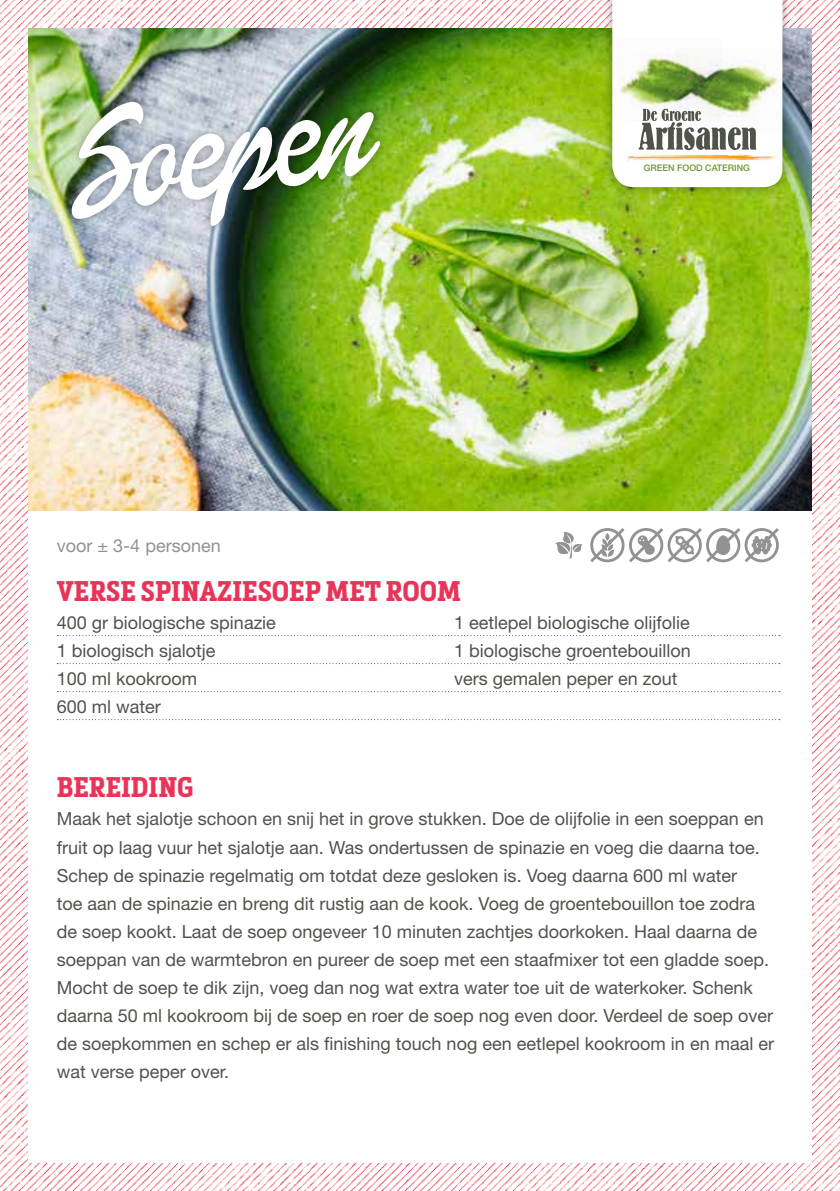
<style>
.page{position:relative;width:840px;height:1191px;background:#fff}
.page>*{position:absolute;margin:0;border:0;box-sizing:border-box;transform-origin:0 0}
.t1{font:150px "Dollie Script Personal Use";color:#fff}
.t2{font:700 28px "Metronic Slab Narrow";color:#e83458}
.t3{font:18px/28px "Helvetica Neue LT Std";color:#50534a}
.t4{font:18px "Helvetica Neue LT Std";color:#929292}
.t5{font:500 9px "Helvetica Neue LT Std";color:#6e9631}
</style>
<div class="page">
<img style="left:0;top:0;width:839px;height:1191px">
<div style="left:28px;top:28px;width:783px;height:1134px;background:#fff"></div>
<img style="left:28px;top:28px;width:783px;height:482px">
<svg style="left:57px;top:635px;width:722px;height:1px"></svg>
<svg style="left:57px;top:663px;width:722px;height:1px"></svg>
<svg style="left:57px;top:691px;width:722px;height:1px"></svg>
<svg style="left:57px;top:719px;width:722px;height:1px"></svg>
<div style="left:62px;top:93px;width:327px;height:141px;background:#000;opacity:.35"></div>
<div style="left:601px;top:0;width:192px;height:198px;background:#000;opacity:.35"></div>
<img style="left:609px;top:37px;width:3px;height:85px">
<img style="left:782px;top:48px;width:3px;height:84px">
<img style="left:782px;top:153px;width:5px;height:9px">
<svg style="left:612px;top:0;width:170px;height:187px"></svg>
<svg style="left:555px;top:528px;width:224px;height:35px"></svg>
<h1 class="t1" style="left:52px;top:84px;width:311px;rotate:-8deg">Soepen</h1>
<p class="t4" style="left:57px;top:534px;width:165px">voor ± 3-4 personen</p>
<p class="t5" style="left:643px;top:163px;width:108px">GREEN FOOD CATERING</p>
<h2 class="t2" style="left:57px;top:575px;width:405px">VERSE SPINAZIESOEP MET ROOM</h2>
<p class="t3" style="left:57px;top:609px;width:221px">400 gr biologische spinazie</p>
<p class="t3" style="left:454px;top:609px;width:237px">1 eetlepel biologische olijfolie</p>
<p class="t3" style="left:57px;top:637px;width:160px">1 biologisch sjalotje</p>
<p class="t3" style="left:454px;top:637px;width:238px">1 biologische groentebouillon</p>
<p class="t3" style="left:57px;top:665px;width:142px">100 ml kookroom</p>
<p class="t3" style="left:454px;top:665px;width:225px">vers gemalen peper en zout</p>
<p class="t3" style="left:57px;top:693px;width:106px">600 ml water</p>
<h2 class="t2" style="left:57px;top:771px;width:138px">BEREIDING</h2>
<p class="t3" style="left:57px;top:805px;width:718px">Maak het sjalotje schoon en snij het in grove stukken. Doe de olijfolie in een soeppan en fruit op laag vuur het sjalotje aan. Was ondertussen de spinazie en voeg die daarna toe.<br>Schep de spinazie regelmatig om totdat deze gesloken is. Voeg daarna 600 ml water<br>toe aan de spinazie en breng dit rustig aan de kook. Voeg de groentebouillon toe zodra de soep kookt. Laat de soep ongeveer 10 minuten zachtjes doorkoken. Haal daarna de soeppan van de warmtebron en pureer de soep met een staafmixer tot een gladde soep.<br>Mocht de soep te dik zijn, voeg dan nog wat extra water toe uit de waterkoker. Schenk daarna 50 ml kookroom bij de soep en roer de soep nog even door. Verdeel de soep over de soepkommen en schep er als finishing touch nog een eetlepel kookroom in en maal er wat verse peper over.</p>
</div>
